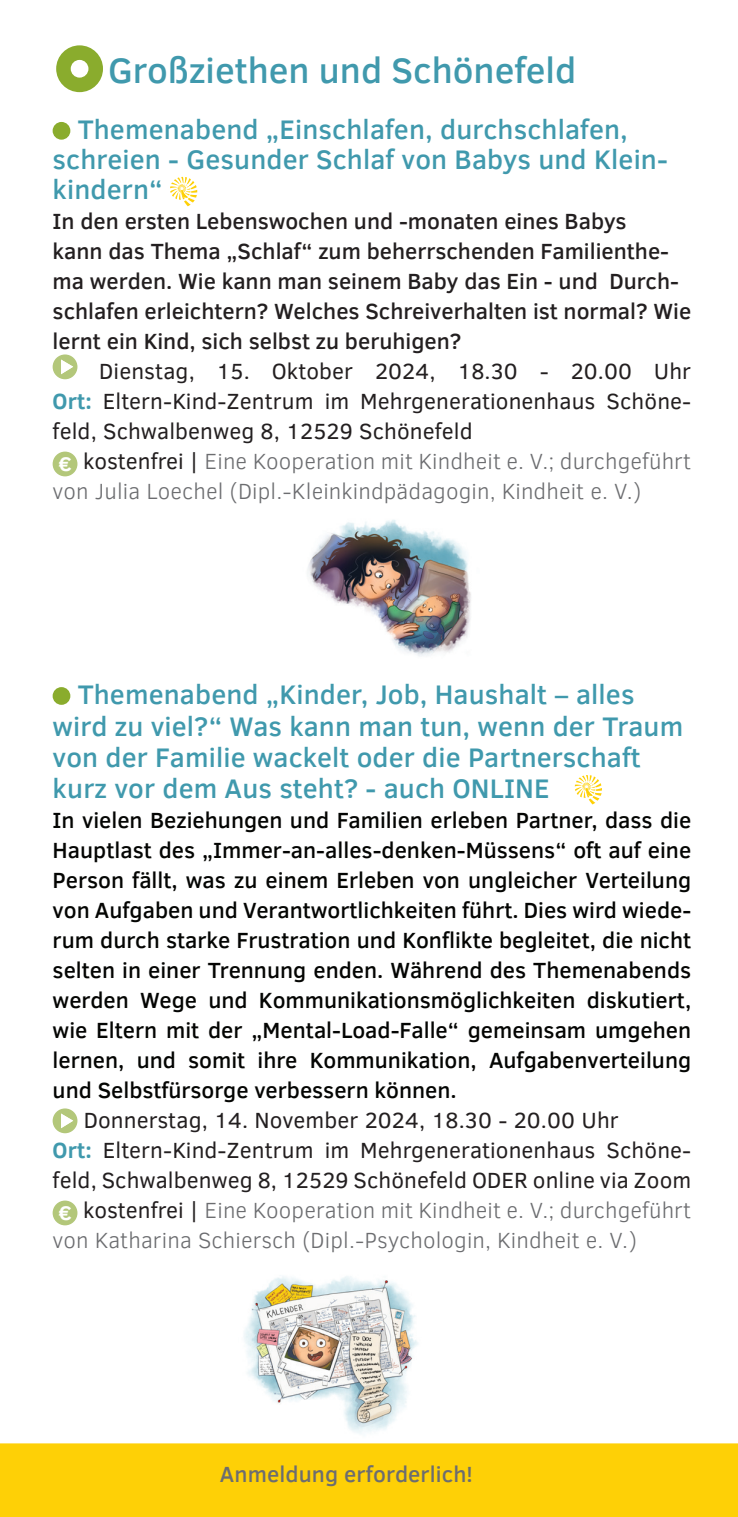
<style>
.page{position:relative;width:738px;height:1517px;background:#fff}
.page>*{position:absolute;margin:0;border:0;box-sizing:border-box;transform-origin:0 0}
.t1{font:500 36.25px "Clear Sans";color:#4099ad}
.t2{font:500 27.5px/31.2px "Clear Sans";letter-spacing:.005em;color:#4099ad}
.t3{font:500 22.5px/30px "Clear Sans";color:#040503;text-align:justify}
.t4{font:22.5px/30px "Clear Sans";letter-spacing:.005em;color:#231f20}
.t5{font:500 22.5px/30px "Clear Sans";color:#231f20}
.t6{font:500 22.5px "Clear Sans";letter-spacing:.005em;color:#6c6d70}
.s1{font-weight:700;color:#4099ad}
.s2{font-weight:700;font-size:20.25px;color:#fff}
.s3{font-weight:300;color:#6c6d70}
</style>
<div class="page">
<div style="left:0;top:1443px;width:737px;height:74px;background:#fed006"></div>
<div style="left:53px;top:122px;width:17px;height:18px;background:#8aac2d;border-radius:50%"></div>
<svg style="left:170px;top:177px;width:27px;height:29px"></svg>
<svg style="left:53px;top:354px;width:24px;height:25px"></svg>
<div style="left:53px;top:451px;width:24px;height:25px;background:#b3c77a;border-radius:50%"></div>
<div style="left:53px;top:687px;width:17px;height:18px;background:#8aac2d;border-radius:50%"></div>
<svg style="left:53px;top:1108px;width:24px;height:25px"></svg>
<div style="left:53px;top:1200px;width:24px;height:25px;background:#b3c77a;border-radius:50%"></div>
<svg style="left:56px;top:45px;width:47px;height:47px"></svg>
<svg style="left:574px;top:775px;width:27px;height:29px"></svg>
<img style="left:244px;top:1276px;width:174px;height:158px">
<img style="left:307px;top:520px;width:164px;height:136px">
<h1 class="t1" style="left:108px;top:45px;width:469px">Großziethen und Schönefeld</h1>
<p class="t2" style="left:53px;top:114px;width:616px;line-height:30px;text-indent:25px">Themenabend „Einschlafen, durchschlafen, schreien - Gesunder Schlaf von Babys und Klein&shy;kindern“</p>
<p class="t5" style="left:53px;top:206px;width:639px">In den ersten Lebenswochen und -monaten eines Babys<br>kann das Thema „Schlaf“ zum beherrschenden Familienthe&shy;ma werden. Wie kann man seinem Baby das Ein - und Durch&shy;schlafen erleichtern? Welches Schreiverhalten ist normal? Wie lernt ein Kind, sich selbst zu beruhigen?</p>
<p class="t4" style="left:53px;top:356px;width:639px;text-indent:47px">Dienstag, 15. Oktober 2024, 18.30 - 20.00 Uhr <span class="s1">Ort:</span> Eltern-Kind-Zentrum im Mehrgenerationenhaus Schöne&shy;feld, Schwalbenweg 8, 12529 Schönefeld<br><span class="s2">€</span> kostenfrei | <span class="s3">Eine Kooperation mit Kindheit e. V.; durchgeführt von Julia Loechel (Dipl.-Kleinkindpädagogin, Kindheit e. V.)</span></p>
<p class="t2" style="left:53px;top:678px;width:631px;text-indent:25px">Themenabend „Kinder, Job, Haushalt – alles wird zu viel?“ Was kann man tun, wenn der Traum von der Familie wackelt oder die Partnerschaft kurz vor dem Aus steht? - auch ONLINE</p>
<p class="t3" style="left:53px;top:805px;width:639px">In vielen Beziehungen und Familien erleben Partner, dass die Hauptlast des „Immer-an-alles-denken-Müssens“ oft auf eine Person fällt, was zu einem Erleben von ungleicher Verteilung von Aufgaben und Verantwortlichkeiten führt. Dies wird wiede&shy;rum durch starke Frustration und Konflikte begleitet, die nicht selten in einer Trennung enden. Während des Themenabends werden Wege und Kommunikationsmöglichkeiten diskutiert, wie Eltern mit der „Mental-Load-Falle“ gemeinsam umgehen lernen, und somit ihre Kommunikation, Aufgabenverteilung und Selbstfürsorge verbessern können.</p>
<p class="t4" style="left:53px;top:1105px;width:639px;text-indent:31px">Donnerstag, 14. November 2024, 18.30 - 20.00 Uhr<br><span class="s1">Ort:</span> Eltern-Kind-Zentrum im Mehrgenerationenhaus Schöne&shy;feld, Schwalbenweg 8, 12529 Schönefeld ODER online via Zoom <span class="s2">€</span> kostenfrei | <span class="s3">Eine Kooperation mit Kindheit e. V.; durchgeführt von Katharina Schiersch (Dipl.-Psychologin, Kindheit e. V.)</span></p>
<p class="t6" style="left:220px;top:1458px;width:254px">Anmeldung erforderlich!</p>
</div>
